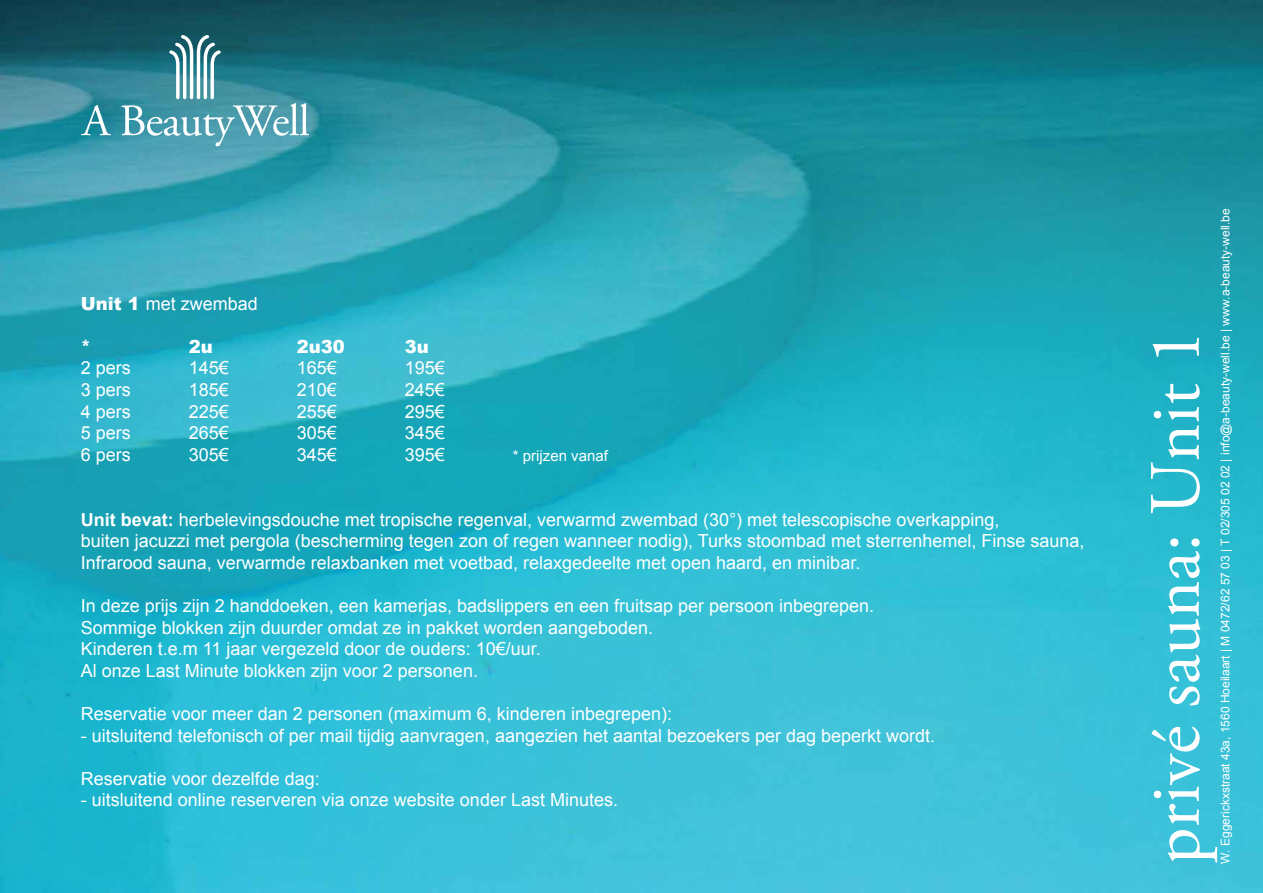
<style>
.page{position:relative;width:1263px;height:893px;background:#fff}
.page>*{position:absolute;margin:0;border:0;box-sizing:border-box;transform-origin:0 0}
.t1{font:72px "Adobe Garamond Pro";color:#fff}
.t2{font:18px/21.6px "Arial";color:#fff}
.t3{font:900 18px "Arial";color:#fff}
.t4{font:15px "Arial";color:#fff}
.t5{font:12px "Arial";color:#fff}
.s1{font-weight:900}
.s2{font-weight:700}
</style>
<div class="page">
<img style="left:0;top:0;width:1263px;height:893px">
<svg style="left:81px;top:105px;width:30px;height:30px"></svg>
<svg style="left:121px;top:35px;width:188px;height:111px"></svg>
<p class="t2" style="left:81px;top:293px;width:179px"><span class="s1">Unit 1</span> met zwembad</p>
<p class="t3" style="left:81px;top:336px;width:12px">*</p>
<p class="t3" style="left:189px;top:336px;width:26px">2u</p>
<p class="t3" style="left:297px;top:336px;width:50px">2u30</p>
<p class="t3" style="left:405px;top:336px;width:26px">3u</p>
<p class="t2" style="left:81px;top:357px;width:52px">2 pers</p>
<p class="t2" style="left:189px;top:357px;width:42px">145€</p>
<p class="t2" style="left:297px;top:357px;width:42px">165€</p>
<p class="t2" style="left:405px;top:357px;width:42px">195€</p>
<p class="t2" style="left:81px;top:379px;width:52px">3 pers</p>
<p class="t2" style="left:189px;top:379px;width:42px">185€</p>
<p class="t2" style="left:297px;top:379px;width:42px">210€</p>
<p class="t2" style="left:405px;top:379px;width:42px">245€</p>
<p class="t2" style="left:81px;top:401px;width:52px">4 pers</p>
<p class="t2" style="left:189px;top:401px;width:42px">225€</p>
<p class="t2" style="left:297px;top:401px;width:42px">255€</p>
<p class="t2" style="left:405px;top:401px;width:42px">295€</p>
<p class="t2" style="left:81px;top:422px;width:52px">5 pers</p>
<p class="t2" style="left:189px;top:422px;width:42px">265€</p>
<p class="t2" style="left:297px;top:422px;width:42px">305€</p>
<p class="t2" style="left:405px;top:422px;width:42px">345€</p>
<p class="t2" style="left:81px;top:444px;width:52px">6 pers</p>
<p class="t2" style="left:189px;top:444px;width:42px">305€</p>
<p class="t2" style="left:297px;top:444px;width:42px">345€</p>
<p class="t2" style="left:405px;top:444px;width:42px">395€</p>
<p class="t4" style="left:513px;top:446px;width:97px">* prijzen vanaf</p>
<p class="t2" style="left:81px;top:509px;width:1005px"><span class="s2">Unit bevat:</span> herbelevingsdouche met tropische regenval, verwarmd zwembad (30°) met telescopische overkapping,<br>buiten jacuzzi met pergola (bescherming tegen zon of regen wanneer nodig), Turks stoombad met sterrenhemel, Finse sauna,<br>Infrarood sauna, verwarmde relaxbanken met voetbad, relaxgedeelte met open haard, en minibar.</p>
<p class="t2" style="left:81px;top:595px;width:795px">In deze prijs zijn 2 handdoeken, een kamerjas, badslippers en een fruitsap per persoon inbegrepen.<br>Sommige blokken zijn duurder omdat ze in pakket worden aangeboden.<br>Kinderen t.e.m 11 jaar vergezeld door de ouders: 10€/uur.<br>Al onze Last Minute blokken zijn voor 2 personen.</p>
<p class="t2" style="left:81px;top:703px;width:593px">Reservatie voor meer dan 2 personen (maximum 6, kinderen inbegrepen):</p>
<p class="t2" style="left:81px;top:725px;width:856px">- uitsluitend telefonisch of per mail tijdig aanvragen, aangezien het aantal bezoekers per dag beperkt wordt.</p>
<p class="t2" style="left:81px;top:768px;width:241px">Reservatie voor dezelfde dag:</p>
<p class="t2" style="left:81px;top:789px;width:539px">- uitsluitend online reserveren via onze website onder Last Minutes.</p>
<p class="t5" style="left:1217px;top:864px;width:657px;rotate:-90deg">W. Eggerickxstraat 43a, 1560 Hoeilaart | M 0472/62 57 03 | T 02/305 02 02 | info@a-beauty-well.be | www.a-beauty-well.be</p>
<h1 class="t1" style="left:1132px;top:864px;width:536px;rotate:-90deg">privé sauna: Unit 1</h1>
</div>
